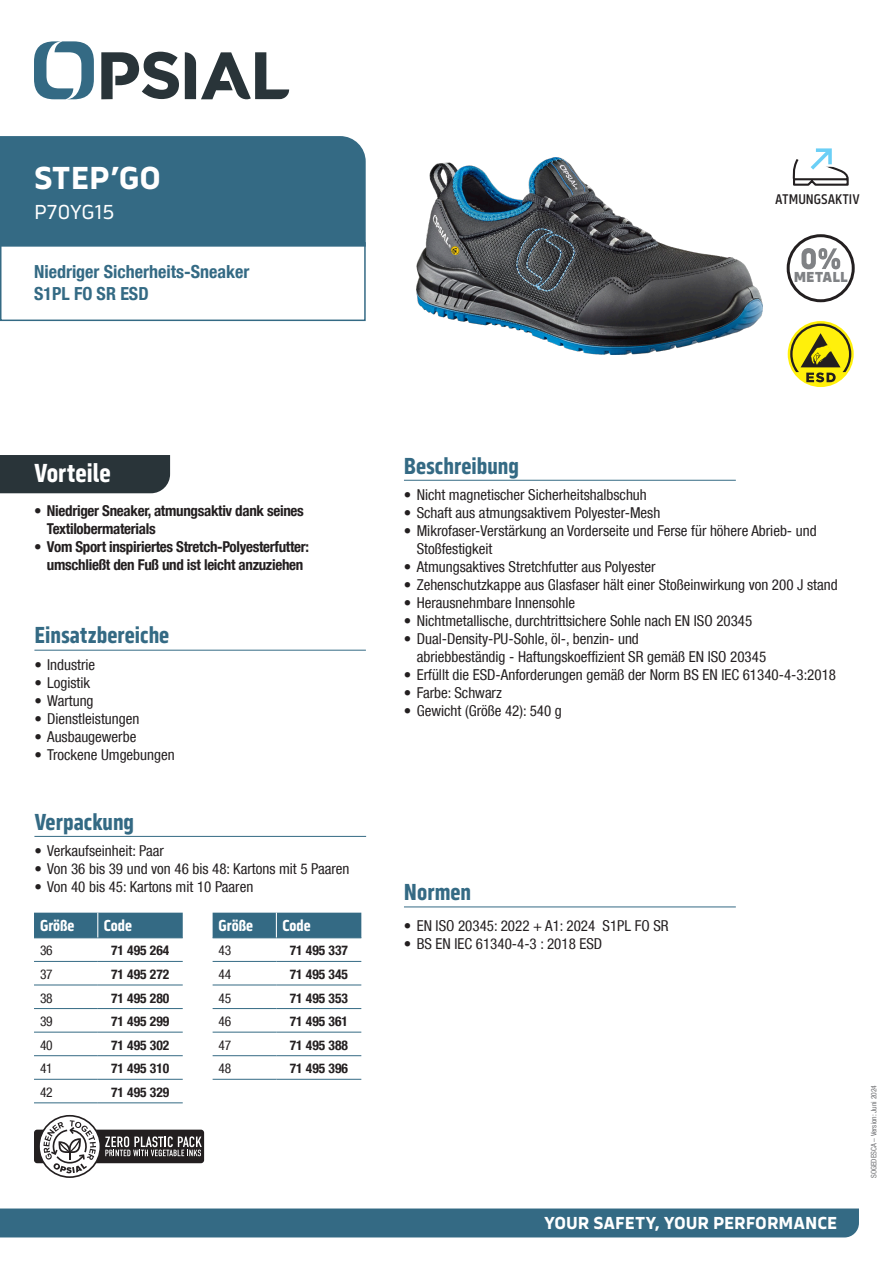
<style>
.page{position:relative;width:893px;height:1263px;background:#fff}
.page>*{position:absolute;margin:0;border:0;box-sizing:border-box;transform-origin:0 0}
.NOM_PRODUIT_NC{font:700 33px "Serca";color:#fff}
.Benefices{font:700 27px "Serca Condensed";color:#fff}
.Sous-titres{font:700 24px "Serca Condensed";color:#346a84}
.Code_P{font:21px "Serca";letter-spacing:-.01em;color:#fff}
.PLUS_PRODUIT{font:700 condensed 18px/21.6px "Helvetica Neue LT Com";color:#346a84}
.t1{font:700 18px "Serca";color:#fff}
.tableauTitre{font:700 16.5px "Serca Condensed";color:#fff}
.t2{font:condensed 15px/18px "Helvetica Neue LT Com";color:#231f20}
.t3{font:700 condensed 15px/18px "Helvetica Neue LT Com";letter-spacing:-.02em;color:#231f20}
.t4{font:800 15px "Serca";color:#808285}
.t5{font:500 14.55px "Serca Condensed";color:#231f20}
.TableauCode{font:700 condensed 13.5px "Helvetica Neue LT Com";color:#231f20}
.tableau{font:condensed 13.5px "Helvetica Neue LT Com";letter-spacing:-.02em;color:#231f20}
.Date{font:condensed 7.5px "Helvetica Neue LT Com";color:#6c6d70}
</style>
<div class="page">
<svg style="left:34px;top:41px;width:60px;height:58px"></svg>
<svg style="left:185px;top:52px;width:104px;height:48px"></svg>
<svg style="left:101px;top:52px;width:78px;height:47px"></svg>
<div style="left:0;top:1208px;width:859px;height:29px;background:#346a84"></div>
<hr style="left:34px;top:961px;width:64px;height:1px;background:#346a84">
<hr style="left:98px;top:961px;width:85px;height:1px;background:#346a84">
<hr style="left:34px;top:984px;width:64px;height:1px;background:#346a84">
<hr style="left:98px;top:984px;width:85px;height:1px;background:#346a84">
<hr style="left:34px;top:1008px;width:64px;height:1px;background:#346a84">
<hr style="left:98px;top:1008px;width:85px;height:1px;background:#346a84">
<hr style="left:34px;top:1032px;width:64px;height:1px;background:#346a84">
<hr style="left:98px;top:1032px;width:85px;height:1px;background:#346a84">
<hr style="left:34px;top:1055px;width:64px;height:1px;background:#346a84">
<hr style="left:98px;top:1055px;width:85px;height:1px;background:#346a84">
<hr style="left:34px;top:1079px;width:64px;height:1px;background:#346a84">
<hr style="left:98px;top:1079px;width:85px;height:1px;background:#346a84">
<hr style="left:34px;top:1102px;width:64px;height:1px;background:#346a84">
<hr style="left:98px;top:1102px;width:85px;height:1px;background:#346a84">
<div style="left:34px;top:913px;width:149px;height:25px;background:#346a84"></div>
<hr style="left:213px;top:961px;width:63px;height:1px;background:#346a84">
<hr style="left:276px;top:961px;width:85px;height:1px;background:#346a84">
<hr style="left:213px;top:984px;width:63px;height:1px;background:#346a84">
<hr style="left:276px;top:984px;width:85px;height:1px;background:#346a84">
<hr style="left:213px;top:1008px;width:63px;height:1px;background:#346a84">
<hr style="left:276px;top:1008px;width:85px;height:1px;background:#346a84">
<hr style="left:213px;top:1032px;width:63px;height:1px;background:#346a84">
<hr style="left:276px;top:1032px;width:85px;height:1px;background:#346a84">
<hr style="left:213px;top:1055px;width:63px;height:1px;background:#346a84">
<hr style="left:276px;top:1055px;width:85px;height:1px;background:#346a84">
<hr style="left:213px;top:1079px;width:63px;height:1px;background:#346a84">
<hr style="left:276px;top:1079px;width:85px;height:1px;background:#346a84">
<div style="left:213px;top:913px;width:148px;height:25px;background:#346a84"></div>
<hr style="left:404px;top:480px;width:332px;height:1px;background:#346a84">
<div style="left:0;top:455px;width:170px;height:38px;background:#293439"></div>
<div style="left:0;top:242px;width:366px;height:79px;border:2px solid #346a84"></div>
<div style="left:0;top:136px;width:366px;height:111px;background:#346a84"></div>
<hr style="left:404px;top:906px;width:332px;height:1px;background:#346a84">
<hr style="left:34px;top:650px;width:332px;height:1px;background:#346a84">
<div style="left:34px;top:1129px;width:170px;height:34px;background:#231f20;border-radius:3px"></div>
<svg style="left:38px;top:1115px;width:164px;height:63px"></svg>
<hr style="left:34px;top:836px;width:332px;height:1px;background:#346a84">
<svg style="left:788px;top:321px;width:66px;height:66px"></svg>
<svg style="left:790px;top:324px;width:61px;height:58px;background:#c3b82a"></svg>
<div style="left:787px;top:234px;width:68px;height:68px;border:3px solid #231f20;border-radius:50%"></div>
<svg style="left:801px;top:248px;width:39px;height:21px"></svg>
<img style="left:417px;top:157px;width:345px;height:197px">
<svg style="left:792px;top:148px;width:57px;height:38px"></svg>
<p class="NOM_PRODUIT_NC" style="left:34px;top:158px;width:128px">STEP’GO</p>
<p class="Code_P" style="left:34px;top:200px;width:82px">P70YG15</p>
<p class="PLUS_PRODUIT" style="left:34px;top:261px;width:217px">Niedriger Sicherheits-Sneaker<br>S1PL FO SR ESD</p>
<p class="t5" style="left:775px;top:191px;width:86px">ATMUNGSAKTIV</p>
<p class="t4" style="left:794px;top:268px;width:56px">METALL</p>
<p class="Benefices" style="left:34px;top:458px;width:78px">Vorteile</p>
<p class="t3" style="left:47px;top:501px;width:258px;text-indent:-13px">• Niedriger Sneaker, atmungsaktiv dank seines<br>Textilobermaterials</p>
<p class="t3" style="left:34px;top:537px;width:276px;text-align:center">• Vom Sport inspiriertes Stretch-Polyesterfutter: umschließt den Fuß und ist leicht anzuziehen</p>
<p class="Sous-titres" style="left:34px;top:621px;width:136px">Einsatzbereiche</p>
<p class="t2" style="left:34px;top:655px;width:62px">• Industrie</p>
<p class="t2" style="left:34px;top:673px;width:57px">• Logistik</p>
<p class="t2" style="left:34px;top:691px;width:61px">• Wartung</p>
<p class="t2" style="left:34px;top:709px;width:106px">• Dienstleistungen</p>
<p class="t2" style="left:34px;top:727px;width:103px">• Ausbaugewerbe</p>
<p class="t2" style="left:34px;top:745px;width:142px">• Trockene Umgebungen</p>
<p class="Sous-titres" style="left:34px;top:808px;width:101px">Verpackung</p>
<p class="t2" style="left:34px;top:841px;width:131px">• Verkaufseinheit: Paar</p>
<p class="t2" style="left:34px;top:859px;width:317px">• Von 36 bis 39 und von 46 bis 48: Kartons mit 5 Paaren</p>
<p class="t2" style="left:34px;top:877px;width:220px">• Von 40 bis 45: Kartons mit 10 Paaren</p>
<p class="tableauTitre" style="left:40px;top:916px;width:36px">Größe</p>
<p class="tableauTitre" style="left:104px;top:916px;width:30px">Code</p>
<p class="tableau" style="left:40px;top:943px;width:14px">36</p>
<p class="TableauCode" style="left:111px;top:942px;width:60px">71 495 264</p>
<p class="tableau" style="left:40px;top:966px;width:14px">37</p>
<p class="TableauCode" style="left:111px;top:966px;width:60px">71 495 272</p>
<p class="tableau" style="left:40px;top:990px;width:14px">38</p>
<p class="TableauCode" style="left:111px;top:990px;width:60px">71 495 280</p>
<p class="tableau" style="left:40px;top:1013px;width:14px">39</p>
<p class="TableauCode" style="left:111px;top:1013px;width:60px">71 495 299</p>
<p class="tableau" style="left:40px;top:1037px;width:14px">40</p>
<p class="TableauCode" style="left:111px;top:1037px;width:60px">71 495 302</p>
<p class="tableau" style="left:40px;top:1060px;width:14px">41</p>
<p class="TableauCode" style="left:111px;top:1060px;width:60px">71 495 310</p>
<p class="tableau" style="left:40px;top:1084px;width:14px">42</p>
<p class="TableauCode" style="left:111px;top:1084px;width:60px">71 495 329</p>
<p class="tableauTitre" style="left:219px;top:916px;width:36px">Größe</p>
<p class="tableauTitre" style="left:282px;top:916px;width:30px">Code</p>
<p class="tableau" style="left:219px;top:943px;width:14px">43</p>
<p class="TableauCode" style="left:290px;top:942px;width:60px">71 495 337</p>
<p class="tableau" style="left:219px;top:966px;width:14px">44</p>
<p class="TableauCode" style="left:290px;top:966px;width:60px">71 495 345</p>
<p class="tableau" style="left:219px;top:990px;width:14px">45</p>
<p class="TableauCode" style="left:290px;top:990px;width:60px">71 495 353</p>
<p class="tableau" style="left:219px;top:1013px;width:14px">46</p>
<p class="TableauCode" style="left:290px;top:1013px;width:60px">71 495 361</p>
<p class="tableau" style="left:219px;top:1037px;width:14px">47</p>
<p class="TableauCode" style="left:290px;top:1037px;width:60px">71 495 388</p>
<p class="tableau" style="left:219px;top:1060px;width:14px">48</p>
<p class="TableauCode" style="left:290px;top:1060px;width:60px">71 495 396</p>
<p class="Sous-titres" style="left:404px;top:452px;width:117px">Beschreibung</p>
<p class="t2" style="left:404px;top:485px;width:244px">• Nicht magnetischer Sicherheitshalbschuh</p>
<p class="t2" style="left:404px;top:503px;width:258px">• Schaft aus atmungsaktivem Polyester-Mesh</p>
<p class="t2" style="left:417px;top:521px;width:401px;text-indent:-13px">• Mikrofaser-Verstärkung an Vorderseite und Ferse für höhere Abrieb- und<br>Stoßfestigkeit</p>
<p class="t2" style="left:404px;top:557px;width:253px">• Atmungsaktives Stretchfutter aus Polyester</p>
<p class="t2" style="left:404px;top:575px;width:435px">• Zehenschutzkappe aus Glasfaser hält einer Stoßeinwirkung von 200 J stand</p>
<p class="t2" style="left:404px;top:593px;width:173px">• Herausnehmbare Innensohle</p>
<p class="t2" style="left:404px;top:611px;width:350px">• Nichtmetallische, durchtrittsichere Sohle nach EN ISO 20345</p>
<p class="t2" style="left:417px;top:629px;width:351px;text-indent:-13px">• Dual-Density-PU-Sohle, öl-, benzin- und<br>abriebbeständig - Haftungskoeffizient SR gemäß EN ISO 20345</p>
<p class="t2" style="left:404px;top:665px;width:434px">• Erfüllt die ESD-Anforderungen gemäß der Norm BS EN IEC 61340-4-3:2018</p>
<p class="t2" style="left:404px;top:683px;width:99px">• Farbe: Schwarz</p>
<p class="t2" style="left:404px;top:701px;width:159px">• Gewicht (Größe 42): 540 g</p>
<p class="Sous-titres" style="left:404px;top:878px;width:69px">Normen</p>
<p class="t2" style="left:404px;top:916px;width:266px">• EN ISO 20345: 2022 + A1: 2024 S1PL FO SR</p>
<p class="t2" style="left:404px;top:934px;width:200px">• BS EN IEC 61340-4-3 : 2018 ESD</p>
<p class="t1" style="left:544px;top:1212px;width:295px">YOUR SAFETY, YOUR PERFORMANCE</p>
<p class="Date" style="left:869px;top:1178px;width:94px;rotate:-90deg">SOGEDESCA – Version: Juni 2024</p>
</div>
